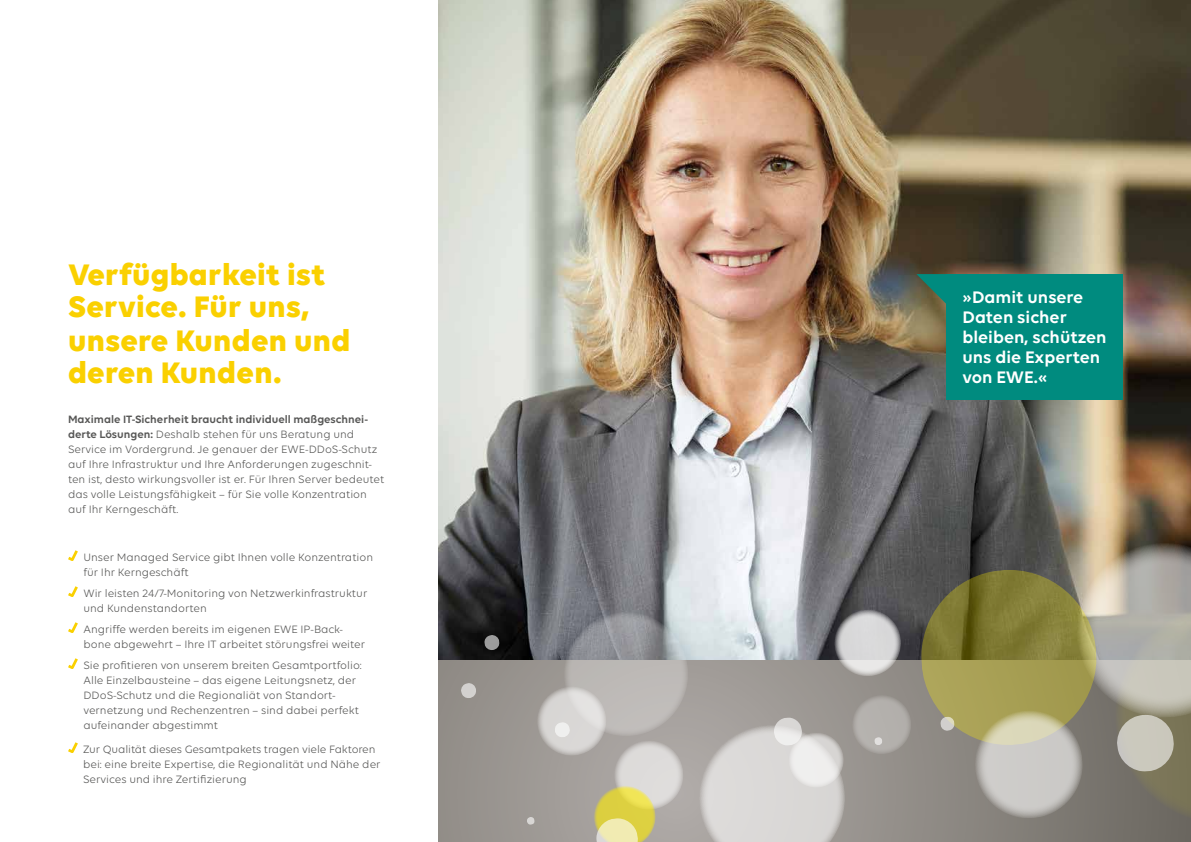
<style>
.page{position:relative;width:1191px;height:842px;background:#fff}
.page>*{position:absolute;margin:0;border:0;box-sizing:border-box;transform-origin:0 0}
.t1{font:700 32px/32.7px "Volte";letter-spacing:.01em;color:#fad000}
.t2{font:600 18px/20px "Volte";color:#fff}
.t3{font:11.5px/15px "Volte";color:#575756}
.s1{font-weight:600}
</style>
<div class="page">
<img style="left:438px;top:0;width:753px;height:660px">
<div style="left:946px;top:274px;width:177px;height:125px;background:#008b7f"></div>
<svg style="left:916px;top:274px;width:30px;height:30px"></svg>
<svg style="left:438px;top:660px;width:261px;height:182px"></svg>
<svg style="left:484px;top:634px;width:16px;height:17px"></svg>
<svg style="left:460px;top:683px;width:16px;height:16px"></svg>
<svg style="left:526px;top:612px;width:165px;height:230px"></svg>
<svg style="left:699px;top:542px;width:492px;height:300px"></svg>
<svg style="left:68px;top:550px;width:10px;height:11px"></svg>
<svg style="left:68px;top:586px;width:10px;height:11px"></svg>
<svg style="left:68px;top:622px;width:10px;height:11px"></svg>
<svg style="left:68px;top:658px;width:10px;height:11px"></svg>
<svg style="left:68px;top:742px;width:10px;height:11px"></svg>
<h1 class="t1" style="left:68px;top:257px;width:284px">Verfügbarkeit ist<br>Service. Für uns, unsere Kunden und deren Kunden.</h1>
<p class="t3" style="left:68px;top:412px;width:318px"><span class="s1">Maximale IT-Sicherheit braucht individuell maßgeschnei&shy;derte Lösungen:</span> Deshalb stehen für uns Beratung und Service im Vordergrund. Je genauer der EWE-DDoS-Schutz auf Ihre Infrastruktur und Ihre Anforderungen zugeschnit&shy;ten ist, desto wirkungsvoller ist er. Für Ihren Server bedeutet das volle Leistungsfähigkeit – für Sie volle Konzentration auf Ihr Kerngeschäft.</p>
<p class="t3" style="left:83px;top:550px;width:291px">Unser Managed Service gibt Ihnen volle Konzentration für Ihr Kerngeschäft</p>
<p class="t3" style="left:83px;top:586px;width:285px">Wir leisten 24/7-Monitoring von Netzwerkinfrastruktur und Kundenstandorten</p>
<p class="t3" style="left:83px;top:622px;width:283px">Angriffe werden bereits im eigenen EWE IP-Back&shy;bone abgewehrt – Ihre IT arbeitet störungsfrei weiter</p>
<p class="t3" style="left:83px;top:658px;width:280px">Sie profitieren von unserem breiten Gesamtportfolio:<br>Alle Einzelbausteine – das eigene Leitungsnetz, der DDoS-Schutz und die Regionaliät von Standort&shy;vernetzung und Rechenzentren – sind dabei perfekt aufeinander abgestimmt</p>
<p class="t3" style="left:83px;top:742px;width:299px">Zur Qualität dieses Gesamtpakets tragen viele Faktoren bei: eine breite Expertise, die Regionalität und Nähe der<br>Services und ihre Zertifizierung</p>
<h2 class="t2" style="left:962px;top:286px;width:146px">»Damit unsere<br>Daten sicher bleiben, schützen uns die Experten von EWE.«</h2>
</div>
